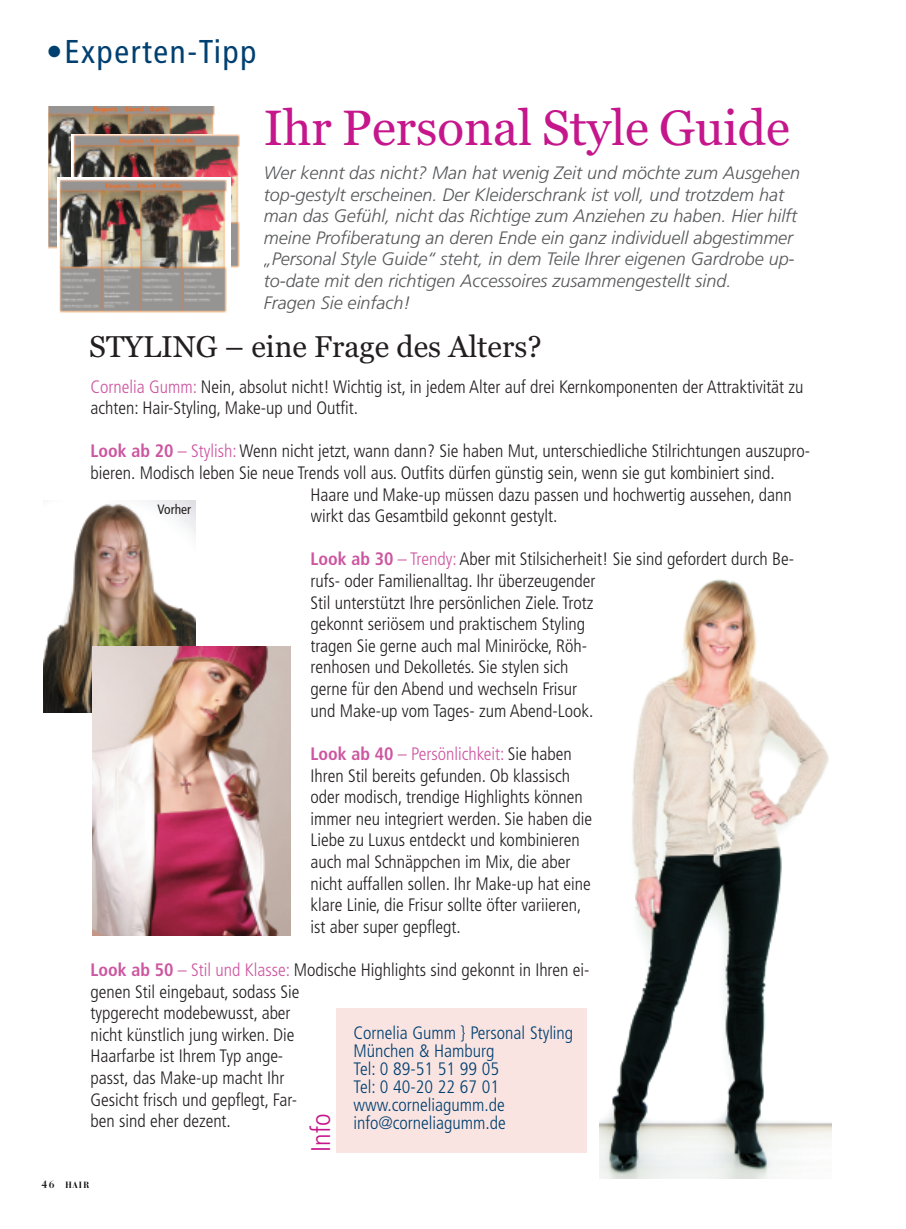
<style>
.page{position:relative;width:906px;height:1229px;background:#fff}
.page>*{position:absolute;margin:0;border:0;box-sizing:border-box;transform-origin:0 0}
.t1{font:49.5px "Georgia";color:#c5168c}
.t2{font:condensed 33px "Frutiger";letter-spacing:.05em;color:#004071}
.t3{font:30px "Georgia";color:#231f20}
.t4{font:300 condensed 27px "Frutiger";color:#c5168c}
.t5{font:300 condensed 18px/21.6px "Frutiger";color:#231f20}
.t6{font:italic 300 18px/21.6px "Frutiger";color:#57585a}
.t7{font:300 condensed 18px/18px "Frutiger";color:#004071}
.t8{font:condensed 13.5px "Frutiger";color:#231f20}
.t9{font:700 9px "Bauer Bodoni";color:#000;scale:.9 1}
.s1{color:#cd56a0}
.s2{font-weight:700;color:#cd56a0}
.s3{font-size:10.5px;color:#231f20}
</style>
<div class="page">
<img style="left:48px;top:106px;width:167px;height:143px">
<div style="left:336px;top:1008px;width:251px;height:144px;background:#f9e4e1"></div>
<img style="left:71px;top:134px;width:169px;height:134px">
<div style="left:58px;top:177px;width:172px;height:139px;background:#fff"></div>
<img style="left:59px;top:179px;width:168px;height:134px">
<img style="left:599px;top:579px;width:232px;height:599px">
<img style="left:44px;top:500px;width:152px;height:213px">
<img style="left:92px;top:646px;width:198px;height:289px">
<h2 class="t2" style="left:46px;top:38px;width:212px">•Experten-Tipp</h2>
<h1 class="t1" style="left:264px;top:99px;width:528px">Ihr Personal Style Guide</h1>
<p class="t6" style="left:264px;top:163px;width:538px">Wer kennt das nicht? Man hat wenig Zeit und möchte zum Ausgehen top-gestylt erscheinen. Der Kleiderschrank ist voll, und trotzdem hat man das Gefühl, nicht das Richtige zum Anziehen zu haben. Hier hilft meine Profiberatung an deren Ende ein ganz individuell abgestimmer „Personal Style Guide“ steht, in dem Teile Ihrer eigenen Gardrobe up&shy;to-date mit den richtigen Accessoires zusammengestellt sind.<br>Fragen Sie einfach!</p>
<h3 class="t3" style="left:89px;top:329px;width:454px">STYLING – eine Frage des Alters?</h3>
<p class="t5" style="left:91px;top:377px;width:714px"><span class="s1">Cornelia Gumm:</span> Nein, absolut nicht! Wichtig ist, in jedem Alter auf drei Kernkomponenten der Attraktivität zu achten: Hair-Styling, Make-up und Outfit.</p>
<p class="t5" style="left:91px;top:442px;width:721px"><span class="s2">Look ab 20</span> <span class="s1">– Stylish:</span>Wenn nicht jetzt, wann dann? Sie haben Mut, unterschiedliche Stilrichtungen auszupro-</p>
<p class="t5" style="left:91px;top:463px;width:685px">bieren. Modisch leben Sie neue Trends voll aus. Outfits dürfen günstig sein, wenn sie gut kombiniert sind.</p>
<p class="t5" style="left:310px;top:485px;width:483px">Haare und Make-up müssen dazu passen und hochwertig aussehen, dann</p>
<p class="t5" style="left:310px;top:507px;width:248px">wirkt das Gesamtbild gekonnt gestylt.</p>
<p class="t5" style="left:310px;top:550px;width:485px"><span class="s2">Look ab 30</span> <span class="s1">– Trendy:</span> Aber mit Stilsicherheit! Sie sind gefordert durch Be&shy;rufs- oder Familienalltag. Ihr überzeugender<br>Stil unterstützt Ihre persönlichen Ziele. Trotz<br>gekonnt seriösem und praktischem Styling<br>tragen Sie gerne auch mal Miniröcke, Röh-<br>renhosen und Dekolletés. Sie stylen sich<br>gerne für den Abend und wechseln Frisur<br>und Make-up vom Tages- zum Abend-Look.</p>
<p class="t5" style="left:310px;top:744px;width:283px"><span class="s2">Look ab 40</span> <span class="s1">– Persönlichkeit:</span> Sie haben Ihren Stil bereits gefunden. Ob klassisch oder modisch, trendige Highlights können immer neu integriert werden. Sie haben die Liebe zu Luxus entdeckt und kombinieren auch mal Schnäppchen im Mix, die aber nicht auffallen sollen. Ihr Make-up hat eine klare Linie, die Frisur sollte öfter variieren, ist aber super gepflegt.</p>
<p class="t5" style="left:91px;top:960px;width:500px"><span class="s2">Look ab 50</span> <span class="s1">– Stil und Klasse:</span> Modische Highlights sind gekonnt in Ihren ei&shy;genen Stil eingebaut, sodass Sie<br>typgerecht modebewusst, aber<br>nicht künstlich jung wirken. Die<br>Haarfarbe ist Ihrem Typ ange-<br>passt, das Make-up macht Ihr<br>Gesicht frisch und gepflegt, Far-<br>ben sind eher dezent.</p>
<p class="t8" style="left:157px;top:504px;width:35px">Vorher</p>
<p class="t7" style="left:353px;top:1025px;width:221px">Cornelia Gumm } Personal Styling<br>München &amp; Hamburg<br>Tel: 0 89-51 51 99 05<br>Tel: 0 40-20 22 67 01 www.corneliagumm.de info@corneliagumm.de</p>
<h3 class="t4" style="left:310px;top:1152px;width:39px;rotate:-90deg">Info</h3>
<p class="t9" style="left:41px;top:1182px;width:55px"><span class="s3">46</span> HAIR</p>
</div>
